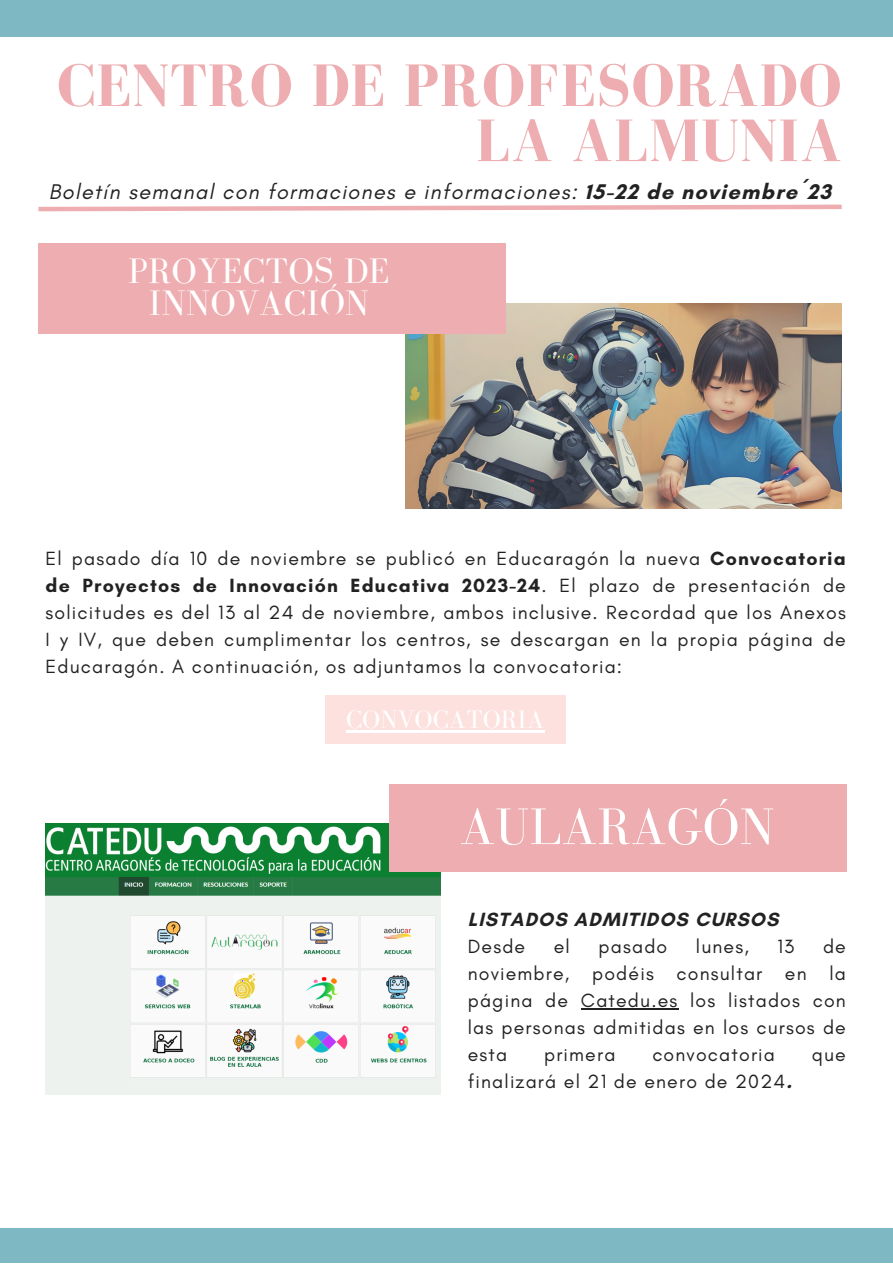
<style>
.page{position:relative;width:893px;height:1264px;background:#fff}
.page>*{position:absolute;margin:0;border:0;box-sizing:border-box;transform-origin:0 0}
.t1{font:700 61.5px/55.1px "Bodoni FLF";letter-spacing:.01em;color:#eeadb0;text-align:right}
.t2{font:52.95px "Bodoni FLF";letter-spacing:.01em;color:#fff}
.t3{font:36.45px/32.5px "Bodoni FLF";letter-spacing:.01em;color:#fff;text-align:center}
.t4{font:25.95px "Bodoni FLF";letter-spacing:.01em;color:#fff}
.t5{font:italic 21.6px "Glacial Indifference";letter-spacing:.06em;color:#222}
.t6{font:19.5px/27px "Glacial Indifference";letter-spacing:.06em;color:#222;text-align:justify}
.t7{font:700 19.5px "Glacial Indifference";letter-spacing:.06em;color:#222}
.s1{font-weight:700;font-style:normal}
.s2{font-weight:700}
</style>
<div class="page">
<div style="left:0;top:1227px;width:892px;height:35px;background:#7eb9c3"></div>
<div style="left:0;top:0;width:892px;height:36px;background:#7eb9c3"></div>
<img style="left:405px;top:303px;width:436px;height:205px">
<div style="left:38px;top:243px;width:468px;height:90px;background:#eeadb0"></div>
<div style="left:324px;top:696px;width:241px;height:47px;background:#fde1df"></div>
<hr style="left:346px;top:730px;width:198px;height:2px;background:#fff">
<img style="left:46px;top:823px;width:394px;height:271px">
<div style="left:389px;top:784px;width:457px;height:87px;background:#eeadb0"></div>
<hr style="left:581px;top:1008px;width:97px;height:1px;background:#222">
<svg style="left:38px;top:204px;width:804px;height:8px"></svg>
<p class="t1" style="left:57px;top:58px;width:785px">CENTRO DE PROFESORADO<br>LA ALMUNIA</p>
<p class="t5" style="left:49px;top:178px;width:783px">Boletín semanal con formaciones e informaciones: <span class="s1">15-22 de noviembre´23</span></p>
<p class="t3" style="left:128px;top:254px;width:263px">PROYECTOS DE<br>INNOVACIÓN</p>
<p class="t6" style="left:46px;top:544px;width:801px">El pasado día 10 de noviembre se publicó en Educaragón la nueva <span class="s2">Convocatoria de Proyectos de Innovación Educativa 2023-24</span>. El plazo de presentación de solicitudes es del 13 al 24 de noviembre, ambos inclusive. Recordad que los Anexos I y IV, que deben cumplimentar los centros, se descargan en la propia página de Educaragón. A continuación, os adjuntamos la convocatoria:</p>
<p class="t4" style="left:346px;top:705px;width:200px">CONVOCATORIA</p>
<p class="t2" style="left:460px;top:797px;width:316px">AULARAGÓN</p>
<p class="t7" style="left:467px;top:907px;width:312px">LISTADOS ADMITIDOS CURSOS</p>
<p class="t6" style="left:467px;top:933px;width:59px">Desde</p>
<p class="t6" style="left:553px;top:933px;width:18px">el</p>
<p class="t6" style="left:598px;top:933px;width:70px">pasado</p>
<p class="t6" style="left:696px;top:933px;width:54px">lunes,</p>
<p class="t6" style="left:777px;top:933px;width:18px">13</p>
<p class="t6" style="left:467px;top:933px;width:379px;text-indent:355px">de noviembre, podéis consultar en la página de Catedu.es los listados con las personas admitidas en los cursos de esta</p>
<p class="t6" style="left:544px;top:1041px;width:73px">primera</p>
<p class="t6" style="left:652px;top:1041px;width:124px">convocatoria</p>
<p class="t6" style="left:811px;top:1041px;width:35px">que</p>
<p class="t6" style="left:467px;top:1068px;width:326px">finalizará el 21 de enero de 2024<span class="s2">.</span></p>
</div>
